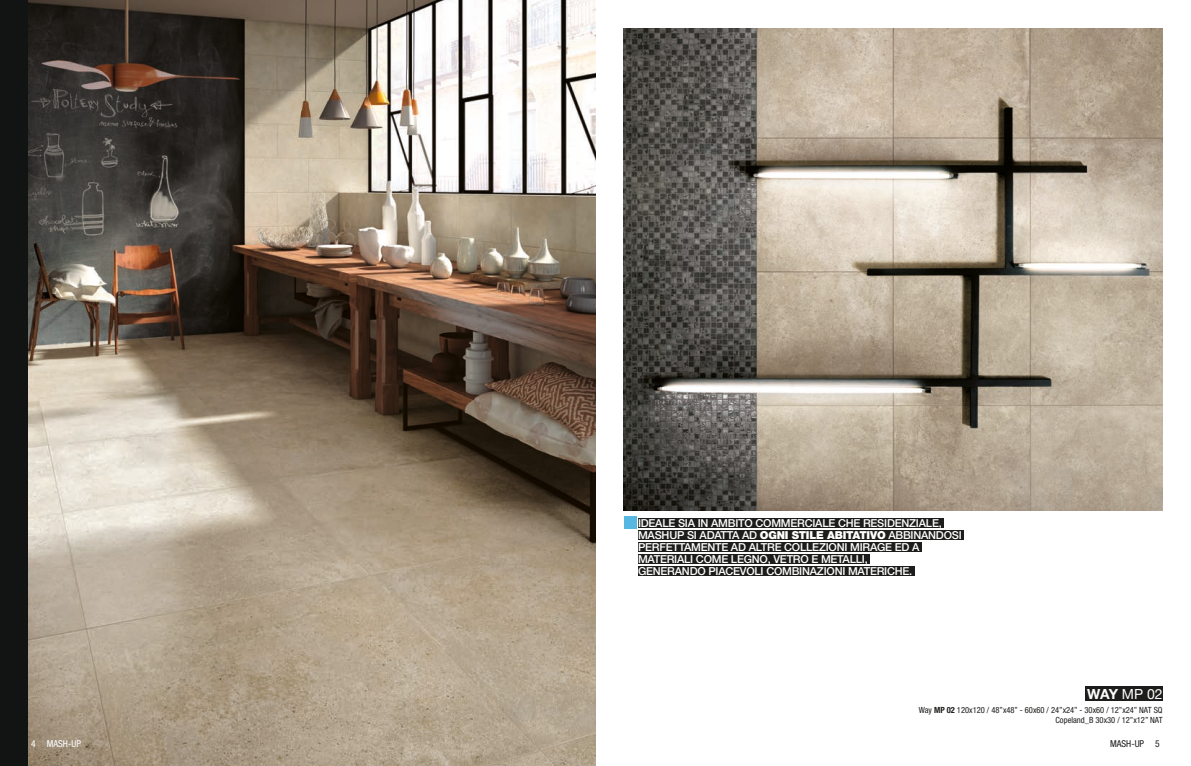
<style>
.page{position:relative;width:1191px;height:766px;background:#fff}
.page>*{position:absolute;margin:0;border:0;box-sizing:border-box;transform-origin:0 0}
.t1{font:14px "Helvetica Neue LT Std";color:#fff}
.t2{font:500 11px/12px "Helvetica Neue LT Std";letter-spacing:-.02em;color:#fff}
.t3{font:condensed 9.5px "Helvetica Neue LT Std";color:#fff}
.t4{font:condensed 9.5px "Helvetica Neue LT Std";color:#1d1d1b}
.t5{font:condensed 8.5px/10px "Helvetica Neue LT Std";color:#1d1d1b;text-align:right}
.s1{font-weight:900}
.s2{font-weight:700}
</style>
<div class="page">
<img style="left:624px;top:28px;width:538px;height:482px">
<div style="left:0;top:0;width:595px;height:765px;background:#121313"></div>
<img style="left:28px;top:0;width:567px;height:765px">
<div style="left:638px;top:517px;width:306px;height:10px;background:#1d1d1b"></div>
<div style="left:638px;top:529px;width:325px;height:10px;background:#1d1d1b"></div>
<div style="left:638px;top:541px;width:284px;height:10px;background:#1d1d1b"></div>
<div style="left:638px;top:553px;width:232px;height:10px;background:#1d1d1b"></div>
<div style="left:638px;top:565px;width:276px;height:10px;background:#1d1d1b"></div>
<div style="left:624px;top:516px;width:12px;height:12px;background:#56b7e0"></div>
<div style="left:1085px;top:686px;width:77px;height:14px;background:#1d1d1b"></div>
<p class="t2" style="left:638px;top:516px;width:325px">IDEALE SIA IN AMBITO COMMERCIALE CHE RESIDENZIALE, MASHUP SI ADATTA AD <span class="s1">OGNI STILE ABITATIVO</span> ABBINANDOSI PERFETTAMENTE AD ALTRE COLLEZIONI MIRAGE ED A MATERIALI COME LEGNO, VETRO E METALLI,<br>GENERANDO PIACEVOLI COMBINAZIONI MATERICHE.</p>
<p class="t1" style="left:1087px;top:685px;width:77px"><span class="s2">WAY</span> MP 02</p>
<p class="t5" style="left:918px;top:705px;width:245px">Way <span class="s2">MP 02</span> 120x120 / 48”x48” - 60x60 / 24”x24” - 30x60 / 12”x24” NAT SQ<br>Copeland_B 30x30 / 12”x12” NAT</p>
<p class="t3" style="left:31px;top:738px;width:51px">4 MASH-UP</p>
<p class="t4" style="left:1110px;top:738px;width:51px">MASH-UP 5</p>
</div>
